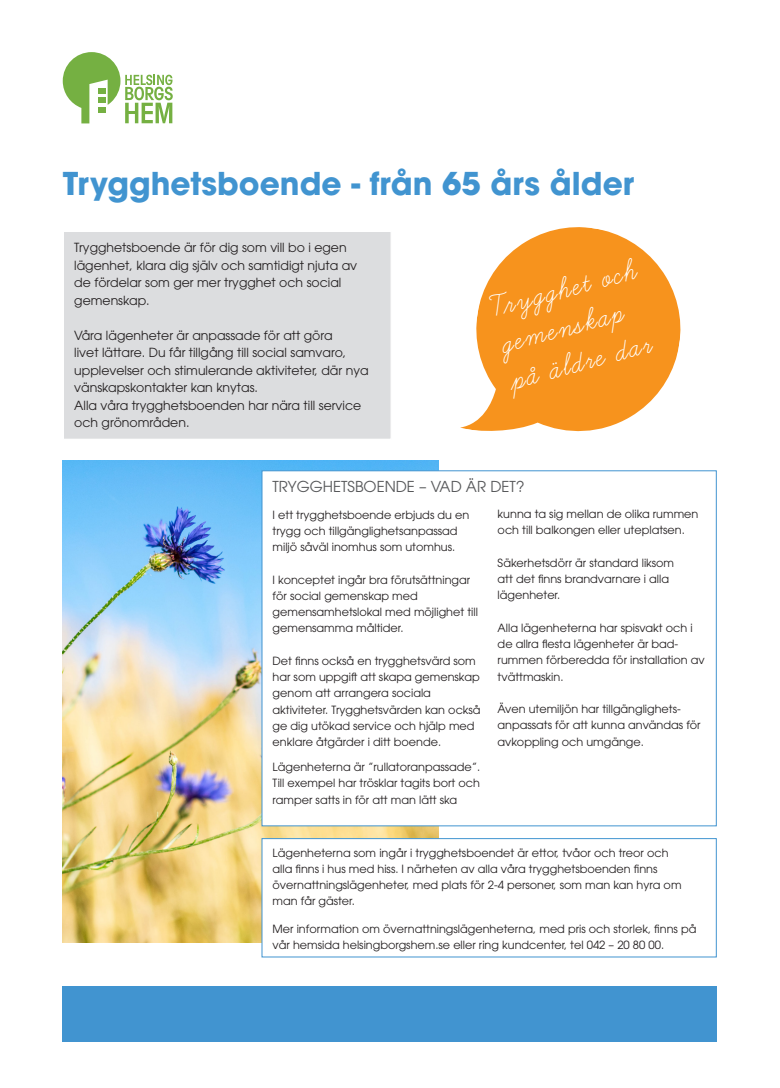
<style>
.page{position:relative;width:780px;height:1088px;background:#fff}
.page>*{position:absolute;margin:0;border:0;box-sizing:border-box;transform-origin:0 0}
.t1{font:33.25px "Learning Curve";color:#fff}
.t2{font:700 31.25px "ITC Avant Garde Pro";color:#4194d0}
.t3{font:15px "ITC Avant Garde Pro";color:#57585a}
.t4{font:12.5px/17.5px "ITC Avant Garde Pro";color:#231f20}
.t5{font:11.25px/16.2px "ITC Avant Garde Pro";color:#231f20}
</style>
<div class="page">
<img style="left:63px;top:460px;width:375px;height:483px">
<div style="left:261px;top:470px;width:455px;height:356px;background:#fff;border:1px solid #4194d0"></div>
<div style="left:63px;top:986px;width:654px;height:55px;background:#4194d0"></div>
<div style="left:261px;top:838px;width:455px;height:119px;background:#fff;border:1px solid #4194d0"></div>
<div style="left:63px;top:231px;width:329px;height:209px;background:#dcdddf;border:1px solid #fff"></div>
<svg style="left:63px;top:52px;width:110px;height:71px"></svg>
<svg style="left:460px;top:227px;width:221px;height:205px;fill:#f7931d"></svg>
<p class="t2" style="left:63px;top:163px;width:573px">Trygghetsboende - från 65 års ålder</p>
<p class="t4" style="left:74px;top:239px;width:284px">Trygghetsboende är för dig som vill bo i egen lägenhet, klara dig själv och samtidigt njuta av de fördelar som ger mer trygghet och social gemenskap.</p>
<p class="t4" style="left:74px;top:326px;width:296px">Våra lägenheter är anpassade för att göra<br>livet lättare. Du får tillgång till social samvaro, upplevelser och stimulerande aktiviteter, där nya vänskapskontakter kan knytas.</p>
<p class="t4" style="left:74px;top:396px;width:288px">Alla våra trygghetsboenden har nära till service och grönområden.</p>
<p class="t1" style="left:488px;top:290px;width:150px;rotate:-15deg">Trygghet och</p>
<p class="t1" style="left:497px;top:326px;width:128px;rotate:-15deg">gemenskap</p>
<p class="t1" style="left:507px;top:362px;width:148px;rotate:-15deg">på äldre dar</p>
<p class="t3" style="left:272px;top:477px;width:254px">TRYGGHETSBOENDE – VAD ÄR DET?</p>
<p class="t5" style="left:272px;top:506px;width:198px">I ett trygghetsboende erbjuds du en trygg och tillgänglighetsanpassad miljö såväl inomhus som utomhus.</p>
<p class="t5" style="left:272px;top:571px;width:207px">I konceptet ingår bra förutsättningar för social gemenskap med gemensamhetslokal med möjlighet till gemensamma måltider.</p>
<p class="t5" style="left:272px;top:652px;width:209px">Det finns också en trygghetsvärd som har som uppgift att skapa gemenskap genom att arrangera sociala aktiviteter. Trygghetsvärden kan också ge dig utökad service och hjälp med enklare åtgärder i ditt boende.</p>
<p class="t5" style="left:272px;top:759px;width:209px">Lägenheterna är ”rullatoranpassade”.</p>
<p class="t5" style="left:272px;top:775px;width:209px">Till exempel har trösklar tagits bort och</p>
<p class="t5" style="left:272px;top:791px;width:186px">ramper satts in för att man lätt ska</p>
<p class="t5" style="left:497px;top:506px;width:202px">kunna ta sig mellan de olika rummen och till balkongen eller uteplatsen.</p>
<p class="t5" style="left:497px;top:554px;width:178px">Säkerhetsdörr är standard liksom att det finns brandvarnare i alla lägenheter.</p>
<p class="t5" style="left:497px;top:619px;width:197px">Alla lägenheterna har spisvakt och i</p>
<p class="t5" style="left:497px;top:636px;width:208px">de allra flesta lägenheter är bad&shy;rummen förberedda för installation av tvättmaskin.</p>
<p class="t5" style="left:497px;top:701px;width:204px">Även utemiljön har tillgänglighets&shy;anpassats för att kunna användas för avkoppling och umgänge.</p>
<p class="t5" style="left:272px;top:844px;width:410px">Lägenheterna som ingår i trygghetsboendet är ettor, tvåor och treor och alla finns i hus med hiss. I närheten av alla våra trygghetsboenden finns övernattningslägenheter, med plats för 2-4 personer, som man kan hyra om man får gäster.</p>
<p class="t5" style="left:272px;top:920px;width:425px">Mer information om övernattningslägenheterna, med pris och storlek, finns på vår hemsida helsingborgshem.se eller ring kundcenter, tel 042 – 20 80 00.</p>
</div>
